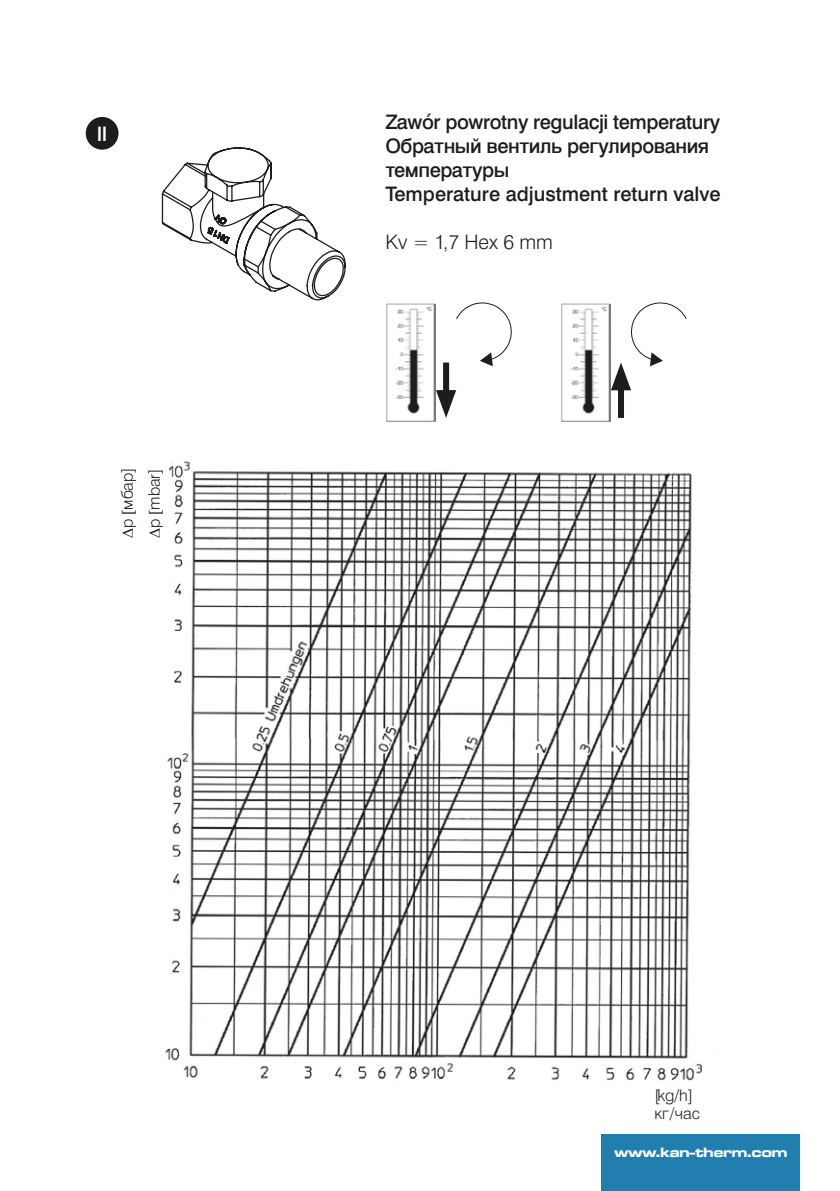
<style>
.page{position:relative;width:840px;height:1191px;background:#fff}
.page>*{position:absolute;margin:0;border:0;box-sizing:border-box;transform-origin:0 0}
.t1{font:20px/24px "Swiss 721 Md AT";letter-spacing:-.02em;color:#1d1d1b}
.t2{font:20px "Swiss 721 Lt AT";color:#1d1d1b}
.t3{font:20px "Swis 721 Md EU";color:#fff}
.t4{font:16px/26.8px "Swiss 721 Lt AT";color:#1d1d1b}
.t5{font:14px "Microgramma D Bol Ext";color:#fff}
</style>
<div class="page">
<div style="left:601px;top:1134px;width:198px;height:57px;background:#227eae"></div>
<img style="left:165px;top:461px;width:538px;height:620px">
<div style="left:84px;top:115px;width:36px;height:36px;background:#1d1d1b;border-radius:50%"></div>
<div style="left:82px;top:113px;width:40px;height:40px;border:4px solid #fff;border-radius:50%"></div>
<svg style="left:162px;top:147px;width:183px;height:153px"></svg>
<svg style="left:456px;top:302px;width:55px;height:64px"></svg>
<img style="left:386px;top:303px;width:49px;height:119px">
<div style="left:443px;top:362px;width:6px;height:39px;background:#1d1d1b"></div>
<svg style="left:435px;top:390px;width:21px;height:28px"></svg>
<img style="left:561px;top:303px;width:49px;height:119px">
<div style="left:617px;top:379px;width:6px;height:39px;background:#1d1d1b"></div>
<svg style="left:610px;top:302px;width:76px;height:88px"></svg>
<div style="left:138px;top:455px;width:31px;height:83px;background:#fff"></div>
<p class="t3" style="left:97px;top:121px;width:12px">II</p>
<p class="t4" style="left:114px;top:538px;width:72px;rotate:-90deg">∆p мбар] ∆p mbar]</p>
<p class="t1" style="left:385px;top:110px;width:337px">Zawór powrotny regulacji temperatury<br>Обратный вентиль регулирования температуры<br>Temperature adjustment return valve</p>
<p class="t2" style="left:385px;top:230px;width:169px">Kv = 1,7 Hex 6 mm</p>
<p class="t4" style="left:654px;top:1082px;width:40px">[kg/h]</p>
<p class="t4" style="left:654px;top:1100px;width:47px">кг/час</p>
<p class="t5" style="left:614px;top:1142px;width:174px">www.kan-therm.com</p>
</div>
